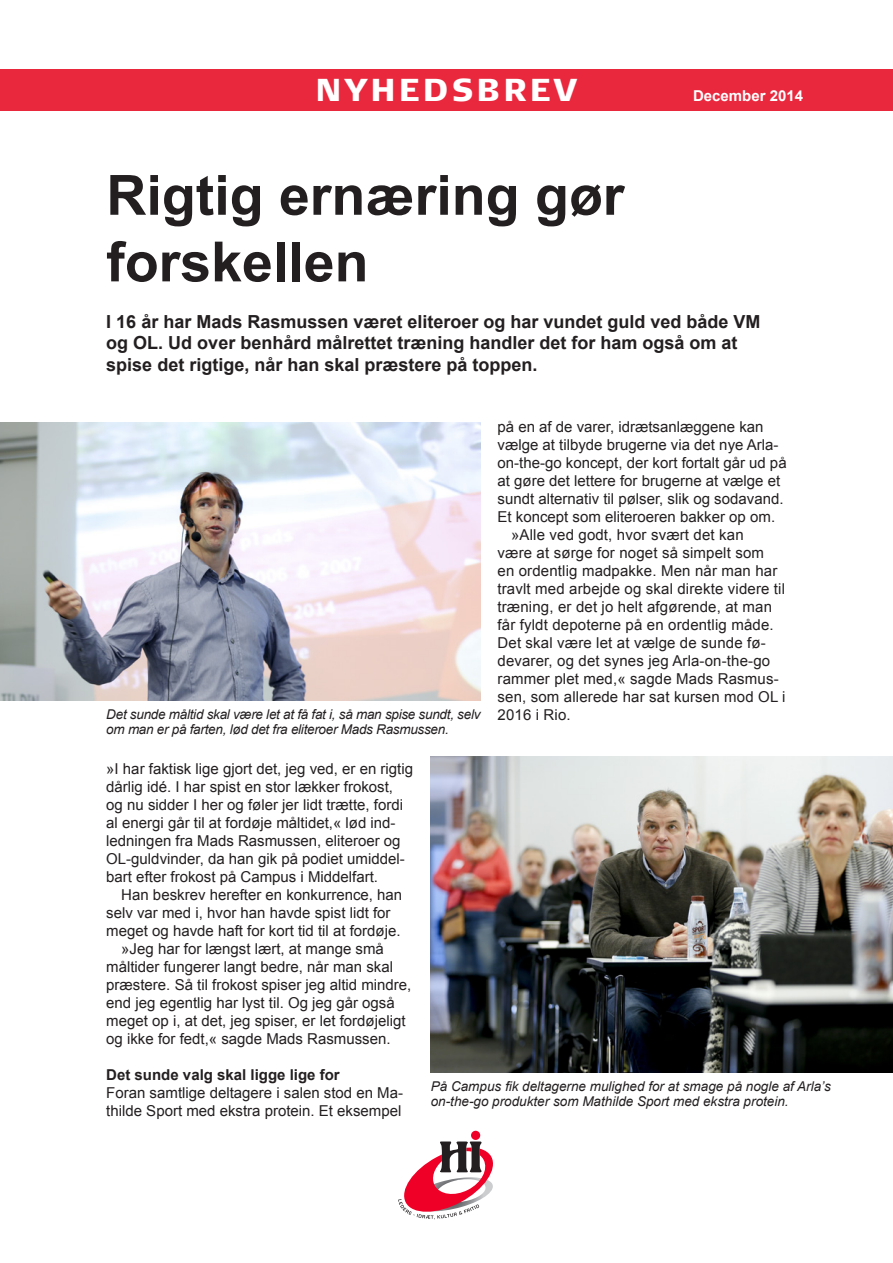
<style>
.page{position:relative;width:893px;height:1263px;background:#fff}
.page>*{position:absolute;margin:0;border:0;box-sizing:border-box;transform-origin:0 0}
.t1{font:700 55.5px/66.6px "Arial";color:#231f20}
.t2{font:900 31.5px "Signa Column";letter-spacing:.1em;color:#fff}
.t3{font:700 18px/21.6px "Arial";color:#231f20}
.t4{font:15px/18px "Arial";color:#231f20}
.t5{font:700 15px "Arial";color:#231f20}
.t6{font:700 15px "Arial";color:#fff}
.t7{font:italic 13.5px/15px "Arial";color:#231f20}
.t8{font:italic 13.5px/15px "Arial";letter-spacing:-.02em;color:#231f20}
</style>
<div class="page">
<div style="left:471px;top:1131px;width:9px;height:9px;background:#ef0027;border-radius:50%"></div>
<svg style="left:398px;top:1141px;width:95px;height:78px"></svg>
<div style="left:0;top:69px;width:893px;height:42px;background:#e9283e"></div>
<img style="left:0;top:422px;width:480px;height:278px">
<img style="left:431px;top:756px;width:462px;height:316px">
<h2 class="t2" style="left:315px;top:70px;width:264px">NYHEDSBREV</h2>
<p class="t6" style="left:693px;top:86px;width:112px">December 2014</p>
<h1 class="t1" style="left:106px;top:164px;width:520px">Rigtig ernæring gør forskellen</h1>
<p class="t3" style="left:106px;top:311px;width:656px">I 16 år har Mads Rasmussen været eliteroer og har vundet guld ved både VM og OL. Ud over benhård målrettet træning handler det for ham også om at spise det rigtige, når han skal præstere på toppen.</p>
<p class="t8" style="left:106px;top:707px;width:376px">Det sunde måltid skal være let at få fat i, så man spise sundt, selv om man er på farten, lød det fra eliteroer Mads Rasmussen.</p>
<p class="t4" style="left:497px;top:418px;width:267px">på en af de varer, idrætsanlæggene kan</p>
<p class="t4" style="left:497px;top:436px;width:282px">vælge at tilbyde brugerne via det nye Arla-</p>
<p class="t4" style="left:497px;top:454px;width:291px">on-the-go koncept, der kort fortalt går ud på</p>
<p class="t4" style="left:497px;top:472px;width:284px">at gøre det lettere for brugerne at vælge et</p>
<p class="t4" style="left:497px;top:490px;width:287px">sundt alternativ til pølser, slik og sodavand.</p>
<p class="t4" style="left:497px;top:508px;width:279px">Et koncept som eliteroeren bakker op om.</p>
<p class="t4" style="left:511px;top:526px;width:234px">»Alle ved godt, hvor svært det kan</p>
<p class="t4" style="left:497px;top:544px;width:268px">være at sørge for noget så simpelt som</p>
<p class="t4" style="left:497px;top:562px;width:281px">en ordentlig madpakke. Men når man har</p>
<p class="t4" style="left:497px;top:580px;width:289px">travlt med arbejde og skal direkte videre til</p>
<p class="t4" style="left:497px;top:598px;width:276px">træning, er det jo helt afgørende, at man</p>
<p class="t4" style="left:497px;top:616px;width:278px">får fyldt depoterne på en ordentlig måde.</p>
<p class="t4" style="left:497px;top:634px;width:270px">Det skal være let at vælge de sunde fø-</p>
<p class="t4" style="left:497px;top:652px;width:274px">devarer, og det synes jeg Arla-on-the-go</p>
<p class="t4" style="left:497px;top:670px;width:283px">rammer plet med,« sagde Mads Rasmus-</p>
<p class="t4" style="left:497px;top:688px;width:290px">sen, som allerede har sat kursen mod OL i</p>
<p class="t4" style="left:497px;top:706px;width:75px">2016 i Rio.</p>
<p class="t4" style="left:106px;top:760px;width:308px">»I har faktisk lige gjort det, jeg ved, er en rigtig dårlig idé. I har spist en stor lækker frokost, og nu sidder I her og føler jer lidt trætte, fordi al energi går til at fordøje måltidet,« lød ind&shy;ledningen fra Mads Rasmussen, eliteroer og OL-guldvinder, da han gik på podiet umiddel&shy;bart efter frokost på Campus i Middelfart.</p>
<p class="t4" style="left:121px;top:886px;width:282px">Han beskrev herefter en konkurrence, han</p>
<p class="t4" style="left:106px;top:904px;width:286px">selv var med i, hvor han havde spist lidt for</p>
<p class="t4" style="left:106px;top:922px;width:296px">meget og havde haft for kort tid til at fordøje.</p>
<p class="t4" style="left:121px;top:940px;width:264px">»Jeg har for længst lært, at mange små</p>
<p class="t4" style="left:106px;top:958px;width:288px">måltider fungerer langt bedre, når man skal</p>
<p class="t4" style="left:106px;top:976px;width:307px">præstere. Så til frokost spiser jeg altid mindre,</p>
<p class="t4" style="left:106px;top:994px;width:290px">end jeg egentlig har lyst til. Og jeg går også</p>
<p class="t4" style="left:106px;top:1012px;width:301px">meget op i, at det, jeg spiser, er let fordøjeligt</p>
<p class="t4" style="left:106px;top:1030px;width:286px">og ikke for fedt,« sagde Mads Rasmussen.</p>
<p class="t5" style="left:106px;top:1065px;width:235px">Det sunde valg skal ligge lige for</p>
<p class="t4" style="left:106px;top:1084px;width:298px">Foran samtlige deltagere i salen stod en Ma&shy;thilde Sport med ekstra protein. Et eksempel</p>
<p class="t7" style="left:431px;top:1079px;width:401px">På Campus fik deltagerne mulighed for at smage på nogle af Arla’s on-the-go produkter som Mathilde Sport med ekstra protein.</p>
</div>
